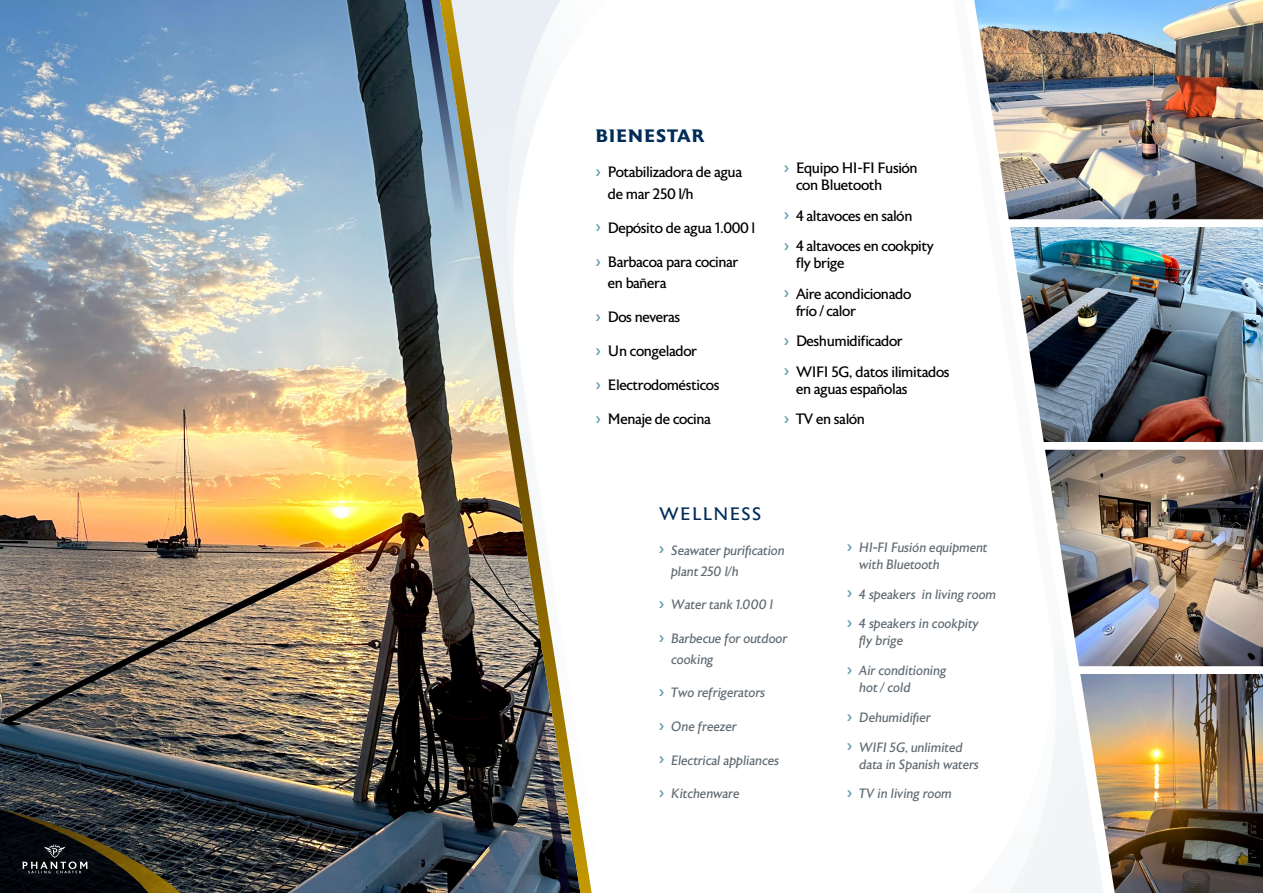
<style>
.page{position:relative;width:1263px;height:893px;background:#fff}
.page>*{position:absolute;margin:0;border:0;box-sizing:border-box;transform-origin:0 0}
.t1{font:700 18px "Astoria";letter-spacing:.07em;color:#002c58}
.t2{font:18px "Astoria";letter-spacing:.07em;color:#002c58}
.t3{font:15px/30.3px "Astoria";letter-spacing:-.03em;color:#000}
.t4{font:italic 13.5px/17px "Astoria";color:#5f6a72}
</style>
<div class="page">
<img style="left:0;top:0;width:440px;height:893px">
<img style="left:1115px;top:674px;width:148px;height:219px">
<img style="left:1115px;top:449px;width:148px;height:217px">
<img style="left:1115px;top:227px;width:148px;height:215px">
<img style="left:1115px;top:0;width:148px;height:219px">
<svg style="left:0;top:801px;width:210px;height:92px;background:#272724"></svg>
<img style="left:1112px;top:0;width:3px;height:893px">
<svg style="left:440px;top:0;width:152px;height:893px"></svg>
<svg style="left:413px;top:0;width:87px;height:435px;background:#9aa29d"></svg>
<svg style="left:1112px;top:650px;width:1px;height:243px"></svg>
<img style="left:974px;top:0;width:138px;height:893px">
<img style="left:502px;top:522px;width:83px;height:371px">
<p class="t1" style="left:596px;top:125px;width:110px">BIENESTAR</p>
<p class="t3" style="left:608px;top:162px;width:136px;line-height:21.3px">Potabilizadora de agua de mar 250 l/h</p>
<p class="t3" style="left:608px;top:213px;width:149px">Depósito de agua 1.000 l</p>
<p class="t3" style="left:608px;top:252px;width:132px;line-height:21.3px">Barbacoa para cocinar en bañera</p>
<p class="t3" style="left:608px;top:302px;width:74px">Dos neveras</p>
<p class="t3" style="left:608px;top:336px;width:91px">Un congelador</p>
<p class="t3" style="left:608px;top:370px;width:113px">Electrodomésticos</p>
<p class="t3" style="left:608px;top:405px;width:105px">Menaje de cocina</p>
<p class="t3" style="left:796px;top:160px;width:123px;line-height:17.5px">Equipo HI-FI Fusión con Bluetooth</p>
<p class="t3" style="left:796px;top:201px;width:139px">4 altavoces en salón<br>4 altavoces en cookpity</p>
<p class="t3" style="left:796px;top:249px;width:117px">fly brige<br>Aire acondicionado</p>
<p class="t3" style="left:796px;top:296px;width:155px">frío / calor<br>Deshumidificador<br>WIFI 5G, datos ilimitados</p>
<p class="t3" style="left:796px;top:374px;width:113px">en aguas españolas<br>TV en salón</p>
<p class="t2" style="left:659px;top:504px;width:104px">WELLNESS</p>
<p class="t4" style="left:671px;top:540px;width:115px;line-height:20.9px">Seawater purification plant 250 l/h</p>
<p class="t4" style="left:671px;top:597px;width:103px">Water tank 1.000 l</p>
<p class="t4" style="left:671px;top:628px;width:118px;line-height:20.9px">Barbecue for outdoor cooking</p>
<p class="t4" style="left:671px;top:685px;width:96px">Two refrigerators</p>
<p class="t4" style="left:671px;top:719px;width:67px">One freezer</p>
<p class="t4" style="left:671px;top:752px;width:109px">Electrical appliances</p>
<p class="t4" style="left:671px;top:786px;width:70px">Kitchenware</p>
<p class="t4" style="left:859px;top:539px;width:130px">HI-FI Fusión equipment with Bluetooth</p>
<p class="t4" style="left:859px;top:586px;width:138px">4 speakers in living room</p>
<p class="t4" style="left:859px;top:616px;width:121px">4 speakers in cookpity fly brige</p>
<p class="t4" style="left:859px;top:663px;width:88px">Air conditioning hot / cold</p>
<p class="t4" style="left:859px;top:709px;width:73px">Dehumidifier</p>
<p class="t4" style="left:859px;top:739px;width:121px">WIFI 5G, unlimited data in Spanish waters</p>
<p class="t4" style="left:859px;top:786px;width:94px">TV in living room</p>
</div>
